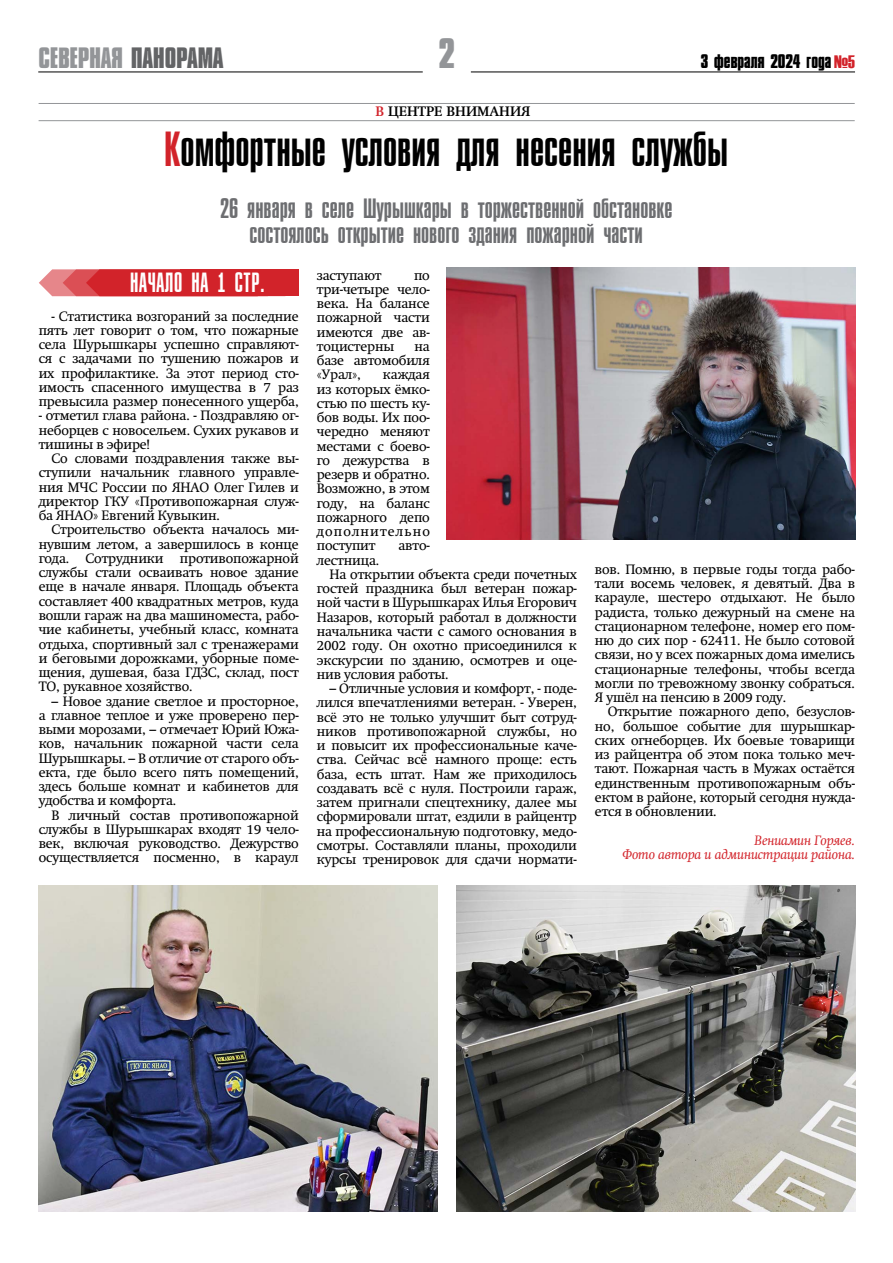
<style>
.page{position:relative;width:893px;height:1263px;background:#fff}
.page>*{position:absolute;margin:0;border:0;box-sizing:border-box;transform-origin:0 0}
.t1{font:45px "Zagolovok SP";color:#000}
.t2{font:700 39px "Compacta MT Cyrillic";color:#939598}
.t3{font:700 27px "Compacta MT Cyrillic";letter-spacing:-.01em;color:#939598}
.t4{font:25.5px/25.5px "Zagolovok SP";color:#6d6e71;text-align:center}
.t5{font:25.35px "Zagolovok SP";letter-spacing:.03em;color:#fff;scale:.89 1}
.t6{font:700 18px "Compacta MT Cyrillic";letter-spacing:-.01em;color:#000}
.t7{font:13.5px/14.2px "Swift";letter-spacing:-.01em;color:#000;text-align:justify}
.t8{font:italic 13.5px/14.2px "Swift";letter-spacing:-.01em;color:#d2232a;text-align:right}
.t9{font:700 13.5px "Swift";color:#000}
.s1{color:#636466}
.s2{color:#d2232a}
.s3{font-family:"Haettenschweiler";font-weight:400;color:#d2232a}
</style>
<div class="page">
<hr style="left:38px;top:72px;width:385px;height:1px;background:#000">
<hr style="left:471px;top:72px;width:384px;height:1px;background:#000">
<svg style="left:39px;top:269px;width:260px;height:27px;background:#da4d53"></svg>
<div style="left:96px;top:274px;width:203px;height:19px;background:#d2232a"></div>
<hr style="left:39px;top:120px;width:816px;height:1px;background:#939598">
<hr style="left:39px;top:103px;width:816px;height:1px;background:#939598">
<img style="left:39px;top:885px;width:398px;height:327px">
<img style="left:457px;top:885px;width:398px;height:327px">
<img style="left:447px;top:267px;width:408px;height:273px">
<h3 class="t3" style="left:39px;top:41px;width:186px">СЕВЕРНАЯ <span class="s1">ПАНОРАМА</span></h3>
<h2 class="t2" style="left:438px;top:28px;width:18px">2</h2>
<p class="t9" style="left:375px;top:103px;width:157px"><span class="s2">в</span> центре внимания</p>
<h3 class="t6" style="left:701px;top:50px;width:156px">3 февраля 2024 года <span class="s3">№5</span></h3>
<h1 class="t1" style="left:164px;top:123px;width:565px"><span class="s2">К</span>омфортные условия для несения службы</h1>
<h3 class="t4" style="left:220px;top:196px;width:454px">26 января в селе Шурышкары в торжественной обстановке состоялось открытие нового здания пожарной части</h3>
<h3 class="t5" style="left:130px;top:268px;width:152px">начало на 1 стр.</h3>
<p class="t7" style="left:39px;top:309px;width:262px;text-indent:13px">- Статистика возгораний за последние пять лет говорит о том, что пожарные села Шурышкары успешно справляют&shy;ся с задачами по тушению пожаров и их профилактике. За этот период сто&shy;имость спасенного имущества в 7 раз превысила размер понесенного ущерба,</p>
<p class="t7" style="left:39px;top:409px;width:262px">- отметил глава района. - Поздравляю ог&shy;неборцев с новосельем. Сухих рукавов и тишины в эфире!</p>
<p class="t7" style="left:39px;top:451px;width:262px;text-indent:13px">Со словами поздравления также вы&shy;ступили начальник главного управле&shy;ния МЧС России по ЯНАО</p>
<p class="t7" style="left:39px;top:480px;width:262px;text-indent:175px">Олег Гилев и директор ГКУ «Противопожарная служ&shy;ба ЯНАО</p>
<p class="t7" style="left:93px;top:508px;width:128px">» Евгений Кувыкин.</p>
<p class="t7" style="left:51px;top:523px;width:249px">Строительство объекта началось ми-</p>
<p class="t7" style="left:39px;top:537px;width:262px">нувшим летом, а завершилось в конце</p>
<p class="t7" style="left:39px;top:551px;width:262px">года. Сотрудники противопожарной</p>
<p class="t7" style="left:39px;top:565px;width:262px">службы стали осваивать новое здание</p>
<p class="t7" style="left:39px;top:580px;width:262px">еще в начале января. Площадь объекта</p>
<p class="t7" style="left:39px;top:594px;width:262px">составляет 400 квадратных метров, куда</p>
<p class="t7" style="left:39px;top:608px;width:262px">вошли гараж на два машиноместа, рабо-</p>
<p class="t7" style="left:39px;top:622px;width:262px">чие кабинеты, учебный класс, комната</p>
<p class="t7" style="left:39px;top:637px;width:262px">отдыха, спортивный зал с тренажерами</p>
<p class="t7" style="left:39px;top:651px;width:262px">и беговыми дорожками, уборные поме-</p>
<p class="t7" style="left:39px;top:665px;width:262px">щения, душевая, база ГДЗС , склад, пост</p>
<p class="t7" style="left:39px;top:679px;width:155px">ТО , рукавное хозяйство.</p>
<p class="t7" style="left:39px;top:694px;width:262px;text-indent:13px">– Новое здание светлое и просторное, а главное теплое и уже проверено пер&shy;выми морозами, – отмечает Юрий Южа&shy;ков, начальник пожарной части села Шурышкары. – В отличие от старого объ&shy;екта, где было всего пять помещений, здесь больше комнат и кабинетов для удобства и комфорта.</p>
<p class="t7" style="left:39px;top:808px;width:262px;text-indent:13px">В личный состав противопожарной службы в Шурышкарах входят 19 чело&shy;век, включая руководство. Дежурство осуществляется посменно, в караул</p>
<p class="t7" style="left:317px;top:268px;width:115px;text-indent:97px">по три-четыре чело&shy;века. На балансе пожарной части имеются две ав&shy;тоцистерны</p>
<p class="t7" style="left:317px;top:268px;width:66px">заступают</p>
<p class="t7" style="left:317px;top:339px;width:115px;text-indent:98px">на базе автомобиля «Урал»,</p>
<p class="t7" style="left:317px;top:368px;width:115px;text-indent:66px">каждая из которых ёмко&shy;стью по шесть ку&shy;бов воды. Их поо&shy;чередно меняют местами с боево&shy;го дежурства в резерв и обратно.<br>Возможно, в этом году, на баланс пожарного депо дополнительно поступит</p>
<p class="t7" style="left:398px;top:539px;width:33px">авто-</p>
<p class="t7" style="left:317px;top:553px;width:64px">лестница.</p>
<p class="t7" style="left:330px;top:567px;width:249px">На открытии объекта среди почетных</p>
<p class="t7" style="left:317px;top:581px;width:262px">гостей праздника был ветеран пожар-</p>
<p class="t7" style="left:317px;top:596px;width:262px">ной части в Шурышкарах Илья Егорович</p>
<p class="t7" style="left:317px;top:610px;width:262px">Назаров, который работал в должности</p>
<p class="t7" style="left:317px;top:624px;width:262px">начальника части с самого основания в</p>
<p class="t7" style="left:317px;top:638px;width:262px">2002 году. Он охотно присоединился к</p>
<p class="t7" style="left:317px;top:653px;width:262px">экскурсии по зданию, осмотрев и оце-</p>
<p class="t7" style="left:317px;top:667px;width:133px">нив условия работы.</p>
<p class="t7" style="left:317px;top:681px;width:262px;text-indent:13px">– Отличные условия и комфорт, - поде&shy;лился впечатлениями ветеран. - Уверен, всё это не только улучшит быт сотруд&shy;ников противопожарной службы, но и повысит их профессиональные каче&shy;ства. Сейчас всё намного проще: есть база, есть штат. Нам же приходилось создавать всё с нуля. Построили гараж, затем пригнали спецтехнику, далее мы сформировали штат, ездили в райцентр на профессиональную подготовку, медо&shy;смотры. Составляли планы, проходили курсы тренировок для сдачи нормати-</p>
<p class="t7" style="left:595px;top:562px;width:262px">вов. Помню, в первые годы тогда рабо&shy;тали восемь человек, я девятый. Два в карауле, шестеро отдыхают. Не было радиста, только дежурный на смене на стационарном телефоне, номер его пом&shy;ню до сих пор - 62411. Не было сотовой связи, но у всех пожарных дома имелись стационарные телефоны, чтобы всегда могли по тревожному звонку собраться.<br>Я ушёл на пенсию в 2009 году.</p>
<p class="t7" style="left:595px;top:705px;width:262px;text-indent:13px">Открытие пожарного депо, безуслов&shy;но, большое событие для шурышкар&shy;ских огнеборцев. Их боевые товарищи из райцентра об этом пока только меч&shy;тают. Пожарная часть в Мужах остаётся единственным противопожарным объ&shy;ектом в районе, который сегодня нужда&shy;ется в обновлении.</p>
<p class="t8" style="left:622px;top:833px;width:234px">Вениамин Горяев.<br>Фото автора и администрации района.</p>
</div>
